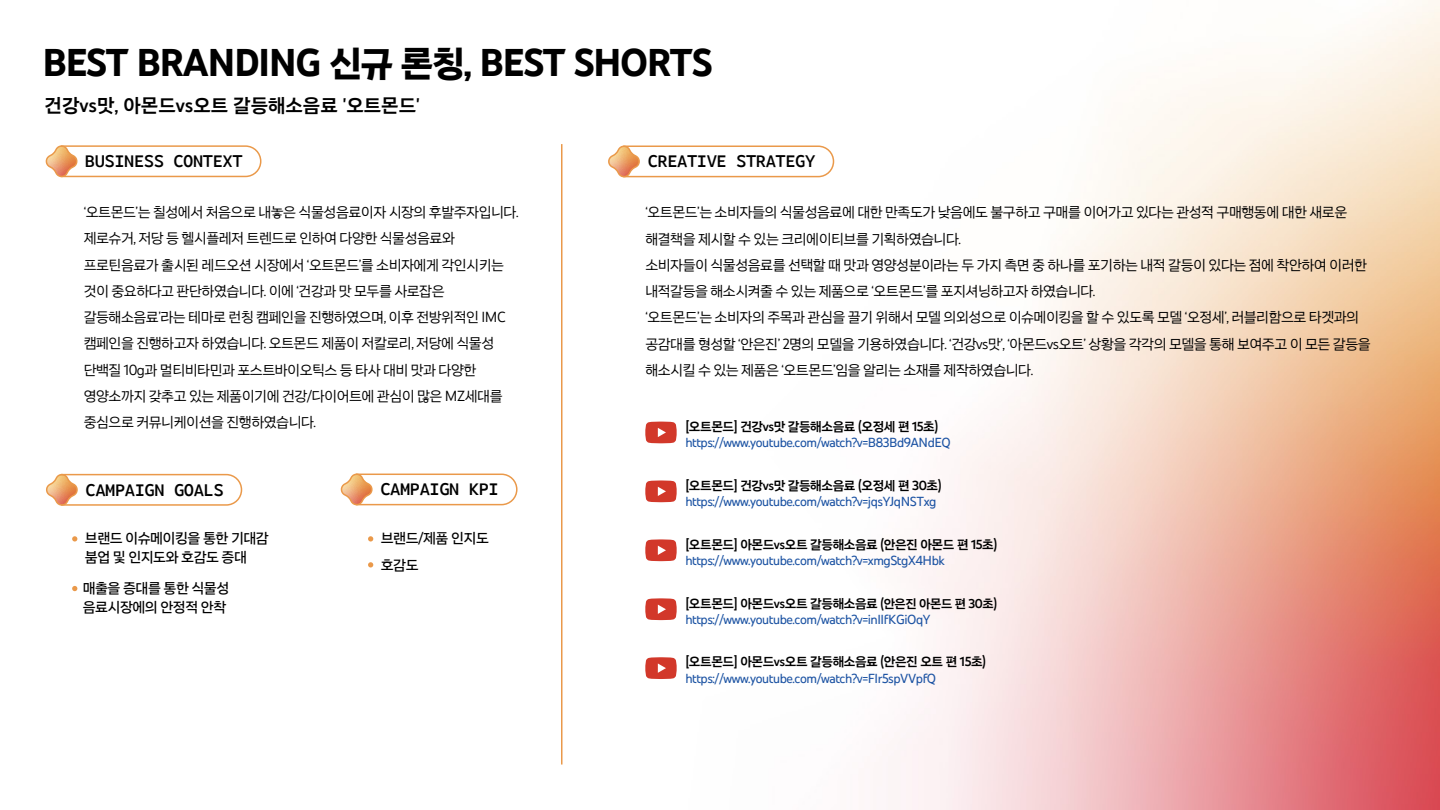
<style>
.page{position:relative;width:1440px;height:810px;background:#fff}
.page>*{position:absolute;margin:0;border:0;box-sizing:border-box;transform-origin:0 0}
.t1{font:700 39.75px "You Tube Sans 48 pt";letter-spacing:-.04em;color:#000}
.t2{font:600 20.25px "You Tube Sans 48 pt";color:#000}
.t3{font:600 17.25px "You Tube Sans Mono";letter-spacing:-.03em;color:#000}
.t4{font:15px/26.2px "You Tube Sans 48 pt";letter-spacing:-.03em;color:#000}
.t5{font:500 15px/18.8px "You Tube Sans 48 pt";letter-spacing:-.03em;color:#000}
.t6{font:500 13.5px/16.5px "You Tube Sans 48 pt";letter-spacing:-.03em;color:#1f55a4}
.t7{font:600 13.5px "You Tube Sans 48 pt";letter-spacing:-.03em;color:#000}
.s1{font-size:38.25px}
.s2{font-weight:600;color:#000}
.s3{font-weight:600;font-size:13.12px;color:#000}
</style>
<div class="page">
<img style="left:74px;top:0;width:1366px;height:810px">
<svg style="left:45px;top:145px;width:217px;height:35px"></svg>
<svg style="left:606px;top:145px;width:229px;height:35px"></svg>
<svg style="left:338px;top:473px;width:180px;height:35px"></svg>
<svg style="left:368px;top:536px;width:5px;height:6px"></svg>
<svg style="left:368px;top:562px;width:5px;height:5px"></svg>
<svg style="left:46px;top:473px;width:197px;height:35px"></svg>
<svg style="left:72px;top:536px;width:5px;height:6px"></svg>
<svg style="left:72px;top:586px;width:5px;height:5px"></svg>
<svg style="left:645px;top:422px;width:32px;height:21px"></svg>
<svg style="left:645px;top:480px;width:32px;height:22px"></svg>
<svg style="left:645px;top:539px;width:32px;height:22px"></svg>
<svg style="left:645px;top:598px;width:32px;height:22px"></svg>
<svg style="left:645px;top:657px;width:32px;height:22px"></svg>
<hr style="left:561px;top:144px;width:1px;height:621px;background:#ea994a">
<h1 class="t1" style="left:42px;top:39px;width:672px">BEST BRANDING <span class="s1">신규 론칭</span>, BEST SHORTS</h1>
<h2 class="t2" style="left:45px;top:93px;width:377px">건강vs맛, 아몬드vs오트 갈등해소음료 '오트몬드'</h2>
<p class="t3" style="left:85px;top:148px;width:159px">BUSINESS CONTEXT</p>
<p class="t4" style="left:84px;top:199px;width:436px">‘오트몬드’는 칠성에서 처음으로 내놓은 식물성음료이자 시장의 후발주자입니다. 제로슈거, 저당 등 헬시플레저 트렌드로 인하여 다양한 식물성음료와 프로틴음료가 출시된 레드오션 시장에서 ‘오트몬드’를 소비자에게 각인시키는 것이 중요하다고 판단하였습니다. 이에 ‘건강과 맛 모두를 사로잡은 갈등해소음료’라는 테마로 런칭 캠페인을 진행하였으며, 이후 전방위적인 IMC 캠페인을 진행하고자 하였습니다. 오트몬드 제품이 저칼로리, 저당에 식물성 단백질 10g과 멀티비타민과 포스트바이오틱스 등 타사 대비 맛과 다양한 영양소까지 갖추고 있는 제품이기에 건강/다이어트에 관심이 많은 MZ세대를 중심으로 커뮤니케이션을 진행하였습니다.</p>
<p class="t3" style="left:86px;top:477px;width:140px">CAMPAIGN GOALS</p>
<p class="t5" style="left:85px;top:529px;width:185px">브랜드 이슈메이킹을 통한 기대감 붐업 및 인지도와 호감도 증대</p>
<p class="t5" style="left:83px;top:579px;width:148px">매출을 증대를 통한 식물성 음료시장에의 안정적 안착</p>
<p class="t3" style="left:380px;top:476px;width:120px">CAMPAIGN KPI</p>
<p class="t5" style="left:381px;top:525px;width:110px;line-height:26.2px">브랜드/제품 인지도 호감도</p>
<p class="t3" style="left:648px;top:148px;width:169px">CREATIVE STRATEGY</p>
<p class="t4" style="left:645px;top:199px;width:727px">‘오트몬드’는 소비자들의 식물성음료에 대한 만족도가 낮음에도 불구하고 구매를 이어가고 있다는 관성적 구매행동에 대한 새로운 해결책을 제시할 수 있는 크리에이티브를 기획하였습니다.<br>소비자들이 식물성음료를 선택할 때 맛과 영양성분이라는 두 가지 측면 중 하나를 포기하는 내적 갈등이 있다는 점에 착안하여 이러한 내적갈등을 해소시켜줄 수 있는 제품으로 ‘오트몬드’를 포지셔닝하고자 하였습니다.<br>‘오트몬드’는 소비자의 주목과 관심을 끌기 위해서 모델 의외성으로 이슈메이킹을 할 수 있도록 모델 ‘오정세’, 러블리함으로 타겟과의 공감대를 형성할 ‘안은진’ 2명의 모델을 기용하였습니다. ‘건강vs맛’, ‘아몬드vs오트’ 상황을 각각의 모델을 통해 보여주고 이 모든 갈등을 해소시킬 수 있는 제품은 ‘오트몬드’임을 알리는 소재를 제작하였습니다.</p>
<p class="t7" style="left:685px;top:418px;width:254px">[오트몬드] 건강vs맛 갈등해소음료 (오정세 편 15초)</p>
<p class="t6" style="left:685px;top:434px;width:267px">https://www.youtube.com/watch?v=B83Bd9ANdEQ</p>
<p class="t7" style="left:685px;top:477px;width:258px">[오트몬드] 건강vs맛 갈등해소음료 (오정세 편 30초)</p>
<p class="t6" style="left:685px;top:493px;width:253px">https://www.youtube.com/watch?v=jqsYJqNSTxg</p>
<p class="t7" style="left:685px;top:536px;width:313px">[오트몬드] 아몬드vs오트 갈등해소음료 (안은진 아몬드 편 15초)</p>
<p class="t6" style="left:685px;top:552px;width:261px">https://www.youtube.com/watch?v=xmgStgX4Hbk</p>
<p class="t6" style="left:685px;top:595px;width:313px"><span class="s2">[오트몬드] 아몬드vs오트 갈등해소음료</span> <span class="s3">(안은진 아몬드 편 30초) </span>https://www.youtube.com/watch?v=inIIfKGiOqY</p>
<p class="t7" style="left:685px;top:654px;width:302px">[오트몬드] 아몬드vs오트 갈등해소음료 (안은진 오트 편 15초)</p>
<p class="t6" style="left:685px;top:670px;width:252px">https://www.youtube.com/watch?v=FIr5spVVpfQ</p>
</div>
